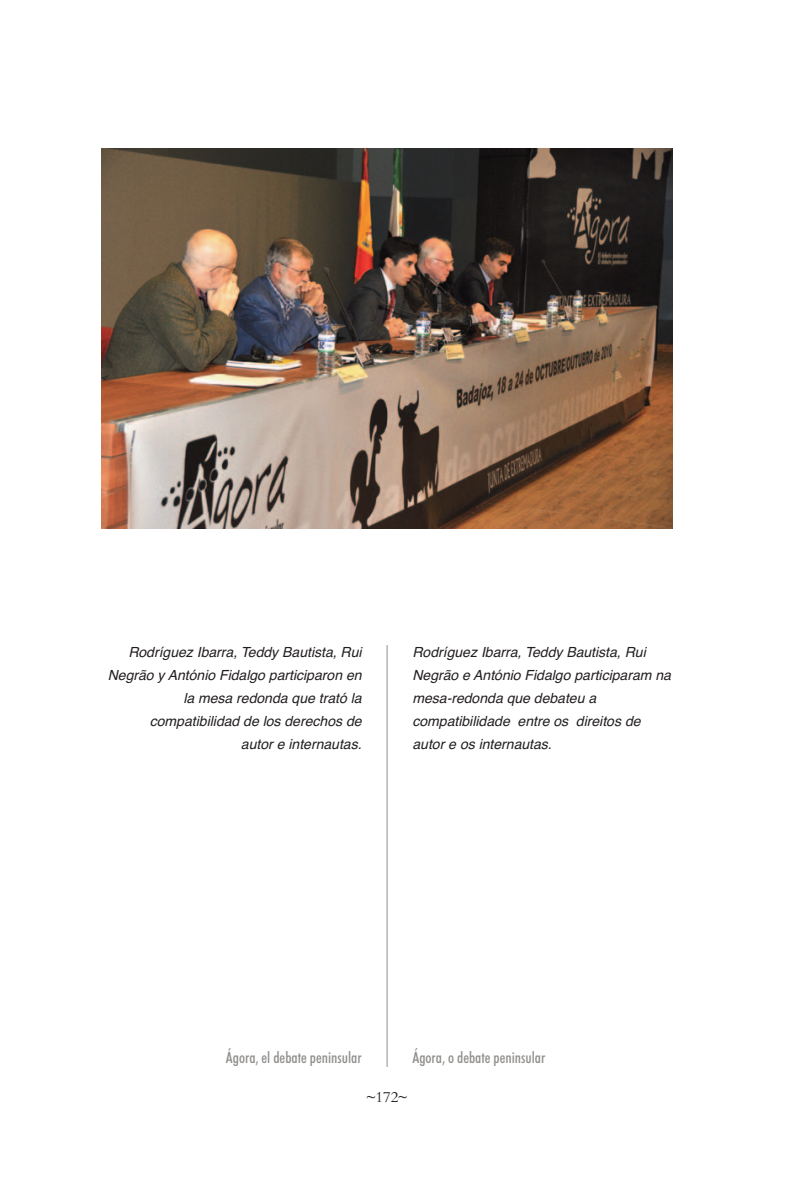
<style>
.page{position:relative;width:794px;height:1191px;background:#fff}
.page>*{position:absolute;margin:0;border:0;box-sizing:border-box;transform-origin:0 0}
.t1{font:500 condensed 15.75px "Futura BT";color:#908f8d}
.t2{font:15.75px "Bembo";color:#231f20}
.t3{font:italic 14px/23.1px "Helvetica";color:#231f20}
</style>
<div class="page">
<hr style="left:387px;top:645px;width:1px;height:422px;background:#908f8d">
<img style="left:102px;top:149px;width:570px;height:379px">
<p class="t3" style="left:108px;top:641px;width:255px;text-align:right">Rodríguez Ibarra, Teddy Bautista, Rui<br>Negrão y António Fidalgo participaron en la mesa redonda que trató la compatibilidad de los derechos de<br>autor e internautas.</p>
<p class="t3" style="left:412px;top:641px;width:260px">Rodríguez Ibarra, Teddy Bautista, Rui Negrão e António Fidalgo participaram na mesa-redonda que debateu a compatibilidade entre os direitos de autor e os internautas.</p>
<p class="t1" style="left:226px;top:1051px;width:137px">Ágora, el debate peninsular</p>
<p class="t1" style="left:412px;top:1051px;width:134px">Ágora, o debate peninsular</p>
<p class="t2" style="left:367px;top:1091px;width:42px">~172~</p>
</div>
